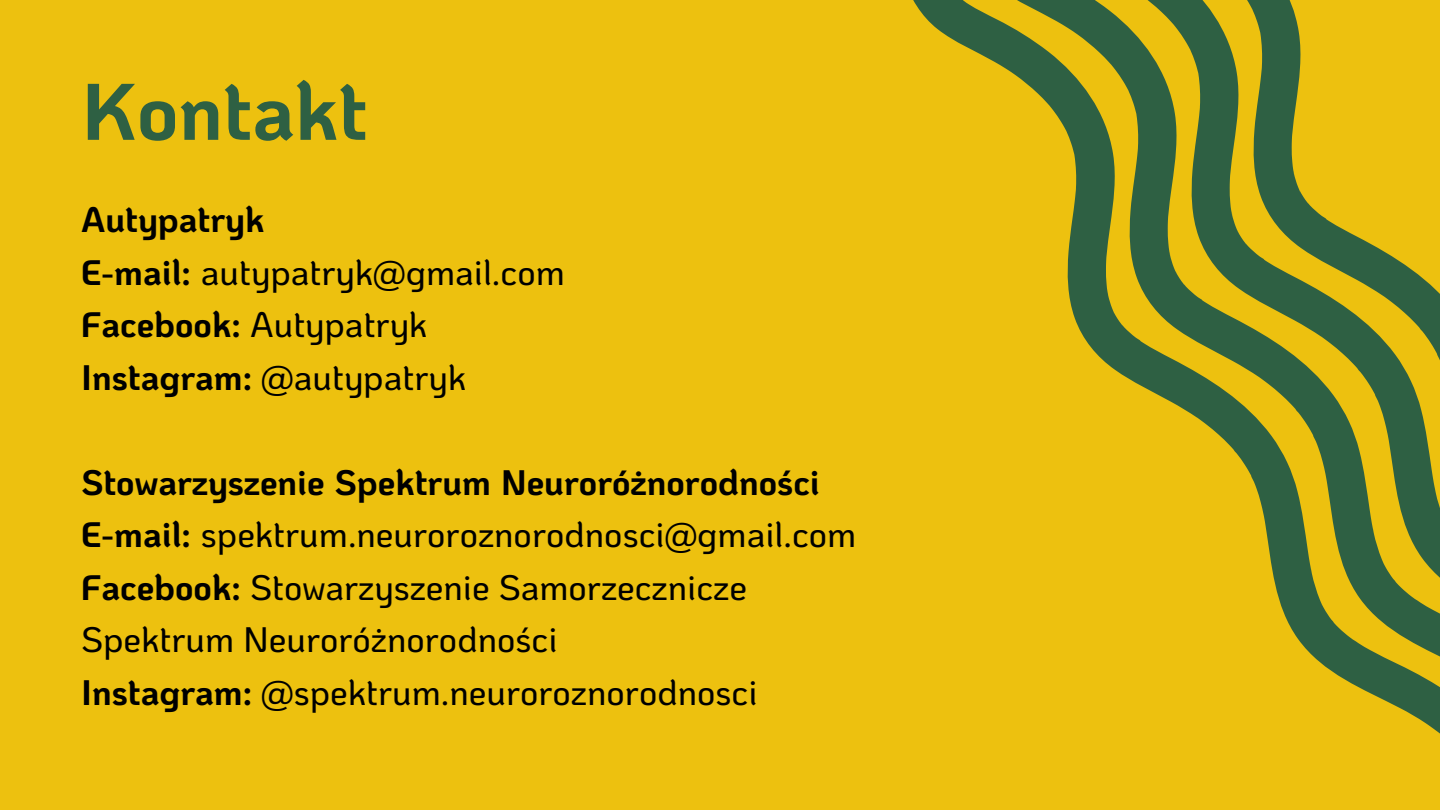
<style>
.page{position:relative;width:1440px;height:810px;background:#edc10f}
.page>*{position:absolute;margin:0;border:0;box-sizing:border-box;transform-origin:0 0}
.t1{font:700 80px "Ko Ho";color:#2e6043}
.t2{font:500 35.4px/52.5px "Ko Ho";color:#000}
.t3{font:700 35.4px "Ko Ho";color:#000}
.s1{font-weight:700}
</style>
<div class="page">
<svg style="left:913px;top:0;width:527px;height:734px"></svg>
<p class="t1" style="left:81px;top:56px;width:288px">Kontakt</p>
<p class="t3" style="left:81px;top:195px;width:185px">Autypatryk</p>
<h1 class="t2" style="left:81px;top:244px;width:485px"><span class="s1">E-mail:</span> autypatryk@gmail.com</h1>
<p class="t2" style="left:81px;top:297px;width:348px"><span class="s1">Facebook:</span> Autypatryk</p>
<p class="t2" style="left:81px;top:349px;width:387px"><span class="s1">Instagram:</span> @autypatryk</p>
<p class="t3" style="left:81px;top:458px;width:740px">Stowarzyszenie Spektrum Neuroróżnorodności</p>
<p class="t2" style="left:81px;top:507px;width:777px"><span class="s1">E-mail:</span> spektrum.neuroroznorodnosci@gmail.com</p>
<p class="t2" style="left:81px;top:559px;width:667px"><span class="s1">Facebook:</span> Stowarzyszenie Samorzecznicze<br>Spektrum Neuroróżnorodności</p>
<p class="t2" style="left:81px;top:664px;width:678px"><span class="s1">Instagram:</span> @spektrum.neuroroznorodnosci</p>
</div>
